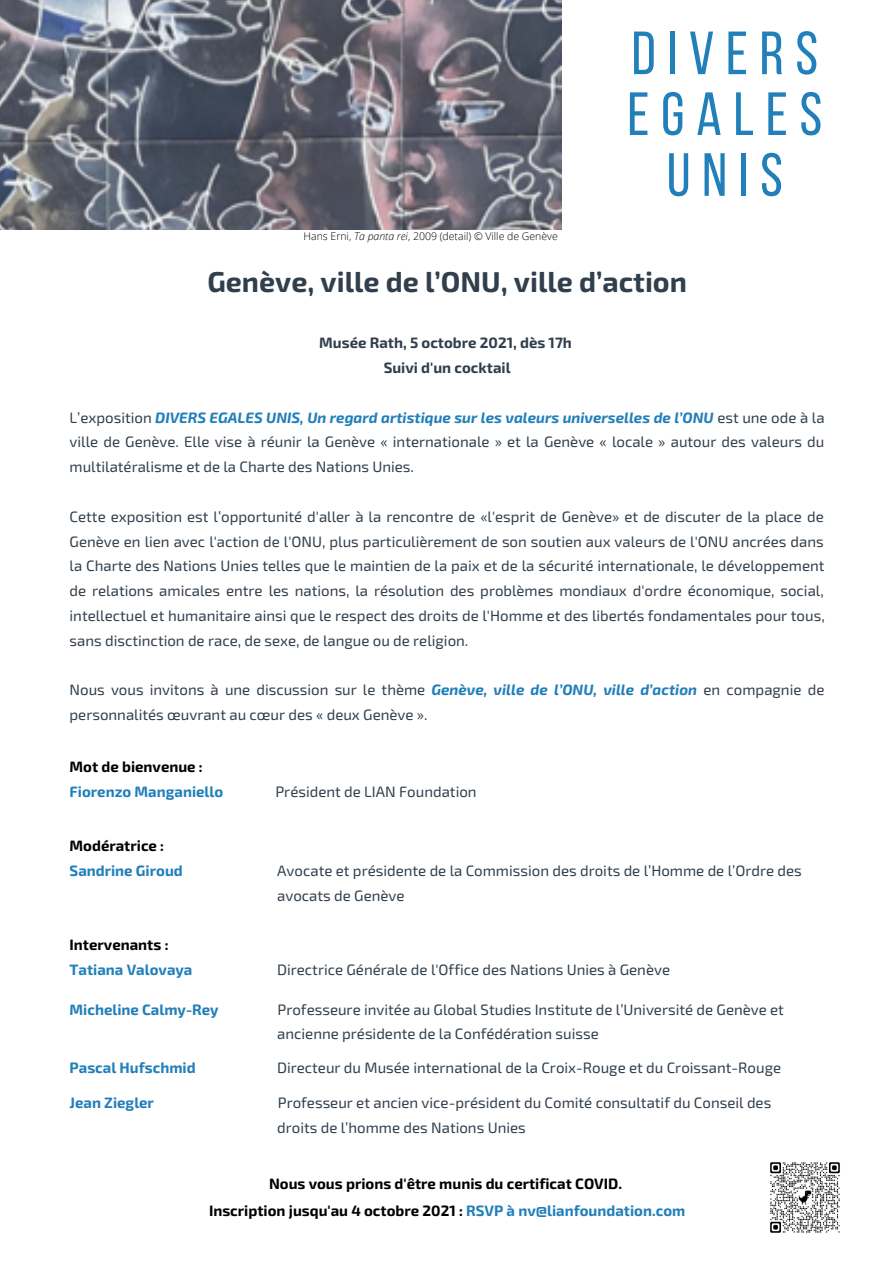
<style>
.page{position:relative;width:894px;height:1264px;background:#fff}
.page>*{position:absolute;margin:0;border:0;box-sizing:border-box;transform-origin:0 0}
.t1{font:60.9px "Bebas Neue";letter-spacing:.195em;color:#217fba}
.t2{font:700 28.65px "Exo 2";color:#313f4c}
.t3{font:15px/24.8px "Exo 2";color:#313f4c;text-align:justify}
.t4{font:700 15px "Exo 2";color:#000}
.t5{font:700 15px "Exo 2";color:#217fba}
.t6{font:700 15px "Exo 2";color:#313f4c}
.t7{font:300 10.5px "Open Sans";color:#000}
.s1{font-style:italic}
.s2{font-weight:700;font-style:italic;color:#217fba}
.s3{color:#217fba}
</style>
<div class="page">
<img style="left:0;top:0;width:561px;height:230px">
<img style="left:770px;top:1162px;width:70px;height:71px">
<p class="t7" style="left:303px;top:228px;width:255px">Hans Erni, <span class="s1">Ta panta rei</span>, 2009 (detail) © Ville de Genève</p>
<p class="t1" style="left:631px;top:28px;width:188px">DIVERS</p>
<p class="t1" style="left:627px;top:89px;width:196px">EGALES</p>
<p class="t1" style="left:666px;top:150px;width:117px">UNIS</p>
<p class="t2" style="left:207px;top:263px;width:481px">Genève, ville de l’ONU, ville d’action</p>
<p class="t6" style="left:319px;top:333px;width:254px">Musée Rath, 5 octobre 2021, dès 17h</p>
<p class="t6" style="left:383px;top:358px;width:128px">Suivi d'un cocktail</p>
<p class="t3" style="left:70px;top:404px;width:756px">L’exposition <span class="s2">DIVERS EGALES UNIS, Un regard artistique sur les valeurs universelles de l’ONU</span> est une ode à la ville de Genève. Elle vise à réunir la Genève « internationale » et la Genève « locale » autour des valeurs du multilatéralisme et de la Charte des Nations Unies.</p>
<p class="t3" style="left:70px;top:503px;width:756px">Cette exposition est l’opportunité d'aller à la rencontre de «l'esprit de Genève» et de discuter de la place de Genève en lien avec l'action de l'ONU, plus particulièrement de son soutien aux valeurs de l'ONU ancrées dans la Charte des Nations Unies telles que le maintien de la paix et de la sécurité internationale, le développement de relations amicales entre les nations, la résolution des problèmes mondiaux d'ordre économique, social, intellectuel et humanitaire ainsi que le respect des droits de l'Homme et des libertés fondamentales pour tous, sans disctinction de race, de sexe, de langue ou de religion.</p>
<p class="t3" style="left:70px;top:677px;width:756px">Nous vous invitons à une discussion sur le thème <span class="s2">Genève, ville de l’ONU, ville d’action</span> en compagnie de personnalités œuvrant au cœur des « deux Genève ».</p>
<p class="t4" style="left:70px;top:757px;width:135px">Mot de bienvenue :</p>
<p class="t5" style="left:70px;top:782px;width:155px">Fiorenzo Manganiello</p>
<p class="t3" style="left:275px;top:778px;width:203px">Président de LIAN Foundation</p>
<p class="t4" style="left:70px;top:836px;width:96px">Modératrice :</p>
<p class="t5" style="left:70px;top:860px;width:115px">Sandrine Giroud</p>
<p class="t3" style="left:277px;top:857px;width:526px">Avocate et présidente de la Commission des droits de l’Homme de l’Ordre des</p>
<p class="t3" style="left:277px;top:882px;width:129px">avocats de Genève</p>
<p class="t4" style="left:70px;top:935px;width:100px">Intervenants :</p>
<p class="t5" style="left:70px;top:959px;width:124px">Tatiana Valovaya</p>
<p class="t3" style="left:277px;top:956px;width:394px">Directrice Générale de l'Office des Nations Unies à Genève</p>
<p class="t5" style="left:70px;top:999px;width:151px">Micheline Calmy-Rey</p>
<p class="t3" style="left:277px;top:996px;width:508px">Professeure invitée au Global Studies Institute de l’Université de Genève et</p>
<p class="t3" style="left:277px;top:1020px;width:323px">ancienne présidente de la Confédération suisse</p>
<p class="t5" style="left:70px;top:1057px;width:127px">Pascal Hufschmid</p>
<p class="t3" style="left:277px;top:1054px;width:505px">Directeur du Musée international de la Croix-Rouge et du Croissant-Rouge</p>
<p class="t5" style="left:70px;top:1092px;width:86px">Jean Ziegler</p>
<p class="t3" style="left:278px;top:1089px;width:495px">Professeur et ancien vice-président du Comité consultatif du Conseil des</p>
<p class="t3" style="left:277px;top:1114px;width:250px">droits de l’homme des Nations Unies</p>
<p class="t4" style="left:269px;top:1174px;width:354px">Nous vous prions d'être munis du certificat COVID.</p>
<p class="t4" style="left:209px;top:1201px;width:478px">Inscription jusqu'au 4 octobre 2021 : <span class="s3">RSVP à nv@lianfoundation.com</span></p>
</div>
